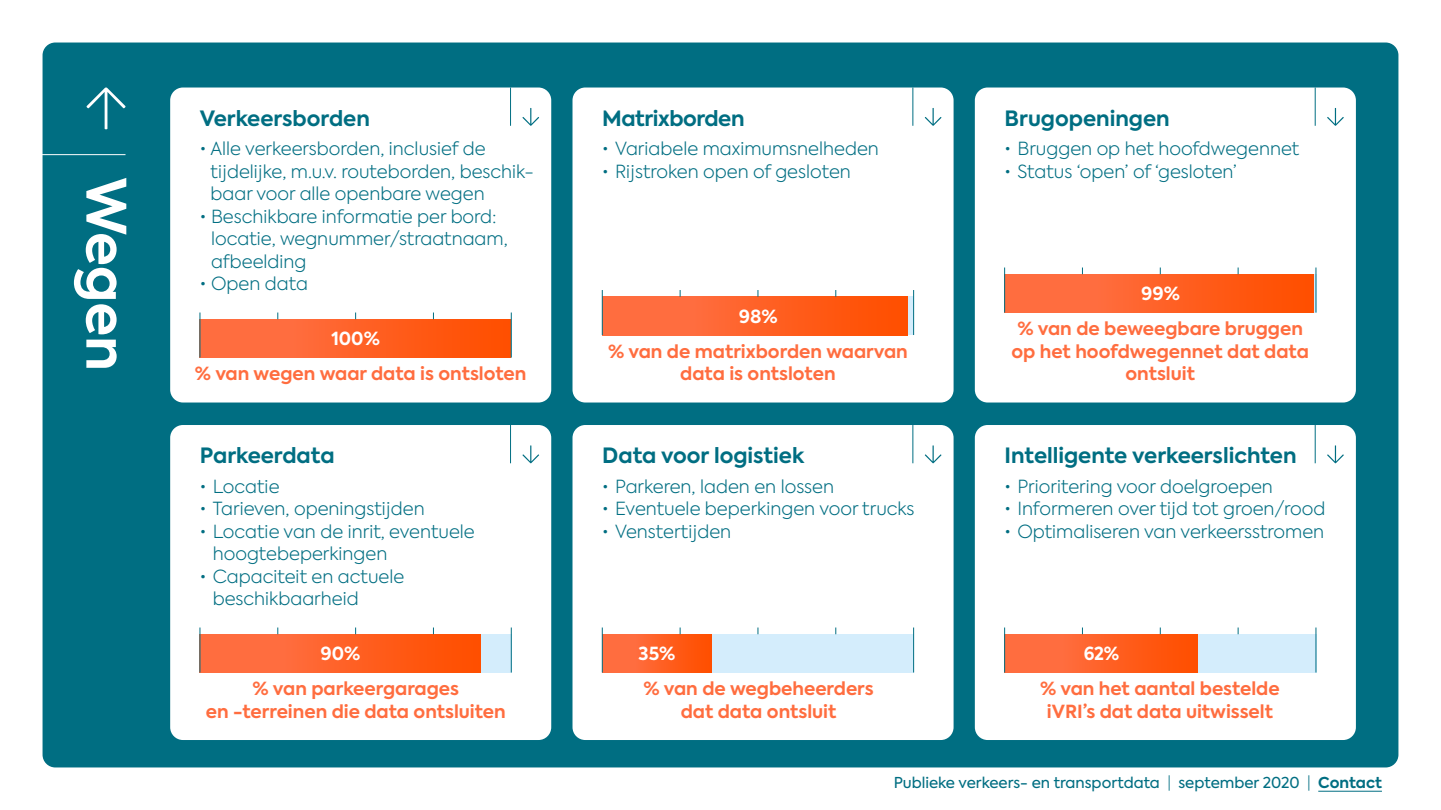
<style>
.page{position:relative;width:1441px;height:810px;background:#fff}
.page>*{position:absolute;margin:0;border:0;box-sizing:border-box;transform-origin:0 0}
.t1{font:700 54px "Axiforma";color:#fff}
.t2{font:700 21px "Axiforma";color:#006e82}
.t3{font:700 21px "Axiforma";letter-spacing:-.02em;color:#006e82}
.t4{font:300 18px/22.5px "Axiforma";color:#006e82}
.t5{font:700 18px/22.5px "Axiforma";color:#ff6d3f;text-align:center}
.t6{font:700 18px "Axiforma";color:#fff}
.t7{font:700 18px "Axiforma";color:#fff;scale:.95 1}
.t8{font:15px "Axiforma";color:#006e82}
.s1{font-weight:300}
.s2{font-weight:700}
</style>
<div class="page">
<div style="left:43px;top:43px;width:1355px;height:724px;background:#006e82;border-radius:13px"></div>
<hr style="left:35px;top:154px;width:90px;height:1px;background:#fff">
<svg style="left:87px;top:88px;width:38px;height:41px"></svg>
<div style="left:170px;top:88px;width:381px;height:315px;background:#fff;border-radius:13px"></div>
<div style="left:170px;top:425px;width:381px;height:315px;background:#fff;border-radius:13px"></div>
<div style="left:572px;top:425px;width:381px;height:315px;background:#fff;border-radius:13px"></div>
<div style="left:974px;top:425px;width:381px;height:315px;background:#fff;border-radius:13px"></div>
<div style="left:572px;top:88px;width:381px;height:315px;background:#fff;border-radius:13px"></div>
<div style="left:974px;top:88px;width:381px;height:315px;background:#fff;border-radius:13px"></div>
<div style="left:200px;top:634px;width:311px;height:39px;background:#d4edfc"></div>
<div style="left:602px;top:634px;width:311px;height:39px;background:#d4edfc"></div>
<div style="left:1004px;top:634px;width:312px;height:39px;background:#d4edfc"></div>
<div style="left:200px;top:319px;width:311px;height:39px;background:linear-gradient(to right,#ff734c,#ff4f00)"></div>
<div style="left:200px;top:634px;width:280px;height:39px;background:linear-gradient(to right,#ff734c,#ff4f00)"></div>
<div style="left:602px;top:634px;width:109px;height:39px;background:linear-gradient(to right,#ff734d,#ff4f00)"></div>
<div style="left:1004px;top:634px;width:193px;height:39px;background:linear-gradient(to right,#ff734d,#ff4f00)"></div>
<div style="left:602px;top:297px;width:305px;height:38px;background:linear-gradient(to right,#ff734c,#ff4f00)"></div>
<div style="left:1004px;top:274px;width:308px;height:39px;background:linear-gradient(to right,#ff734c,#ff4f00)"></div>
<svg style="left:522px;top:108px;width:17px;height:18px"></svg>
<svg style="left:522px;top:445px;width:17px;height:18px"></svg>
<svg style="left:924px;top:445px;width:17px;height:18px"></svg>
<svg style="left:1327px;top:445px;width:16px;height:18px"></svg>
<svg style="left:924px;top:108px;width:17px;height:18px"></svg>
<svg style="left:1327px;top:108px;width:16px;height:18px"></svg>
<hr style="left:510px;top:88px;width:1px;height:38px;background:#006e82">
<hr style="left:510px;top:425px;width:1px;height:38px;background:#006e82">
<hr style="left:912px;top:425px;width:1px;height:38px;background:#006e82">
<hr style="left:1314px;top:425px;width:1px;height:38px;background:#006e82">
<hr style="left:912px;top:88px;width:1px;height:38px;background:#006e82">
<hr style="left:1314px;top:88px;width:1px;height:38px;background:#006e82">
<hr style="left:511px;top:313px;width:1px;height:45px;background:#006e82">
<hr style="left:511px;top:628px;width:1px;height:45px;background:#006e82">
<hr style="left:913px;top:628px;width:1px;height:45px;background:#006e82">
<hr style="left:1315px;top:628px;width:1px;height:45px;background:#006e82">
<hr style="left:913px;top:290px;width:1px;height:45px;background:#006e82">
<hr style="left:1315px;top:268px;width:1px;height:45px;background:#006e82">
<hr style="left:199px;top:313px;width:1px;height:45px;background:#006e82">
<hr style="left:199px;top:628px;width:1px;height:45px;background:#006e82">
<hr style="left:602px;top:628px;width:1px;height:45px;background:#006e82">
<hr style="left:1004px;top:628px;width:1px;height:45px;background:#006e82">
<hr style="left:602px;top:290px;width:1px;height:45px;background:#006e82">
<hr style="left:1004px;top:268px;width:1px;height:45px;background:#006e82">
<hr style="left:1318px;top:791px;width:63px;height:1px;background:#006e82">
<h1 class="t1" style="left:143px;top:178px;width:195px;rotate:90deg">Wegen</h1>
<p class="t2" style="left:200px;top:104px;width:171px">Verkeersborden</p>
<p class="t4" style="left:210px;top:137px;width:325px;text-indent:-11px">• Alle verkeersborden, inclusief de tijdelijke, m.u.v. routeborden, beschik&shy;baar voor alle openbare wegen</p>
<p class="t4" style="left:211px;top:205px;width:298px;text-indent:-11px">• Beschikbare informatie per bord: locatie, wegnummer/straatnaam, afbeelding</p>
<p class="t4" style="left:200px;top:272px;width:110px">• Open data</p>
<p class="t6" style="left:331px;top:326px;width:50px">100%</p>
<p class="t5" style="left:195px;top:363px;width:333px">% van wegen waar data is ontsloten</p>
<p class="t3" style="left:602px;top:104px;width:144px">Matrixborden</p>
<p class="t2" style="left:1004px;top:104px;width:167px">Brugopeningen</p>
<p class="t4" style="left:602px;top:137px;width:278px">• Variabele maximumsnelheden</p>
<p class="t4" style="left:602px;top:160px;width:250px">• Rijstroken open of gesloten</p>
<p class="t6" style="left:738px;top:304px;width:40px">98%</p>
<p class="t5" style="left:608px;top:340px;width:301px">% van de matrixborden waarvan data is ontsloten</p>
<p class="t4" style="left:1004px;top:137px;width:296px">• Bruggen op het hoofdwegennet</p>
<p class="t4" style="left:1004px;top:160px;width:233px">• Status ‘open’ of ‘gesloten’</p>
<p class="t6" style="left:1141px;top:281px;width:40px">99%</p>
<p class="t5" style="left:1011px;top:318px;width:299px">% van de beweegbare bruggen op het hoofdwegennet dat data ontsluit</p>
<p class="t2" style="left:200px;top:441px;width:136px">Parkeerdata</p>
<p class="t2" style="left:602px;top:441px;width:203px">Data voor logistiek</p>
<p class="t2" style="left:1004px;top:441px;width:293px">Intelligente verkeerslichten</p>
<p class="t4" style="left:200px;top:475px;width:81px">• Locatie</p>
<p class="t4" style="left:200px;top:497px;width:226px">• Tarieven, openingstijden</p>
<p class="t4" style="left:213px;top:520px;width:263px;text-indent:-13px">• Locatie van de inrit, eventuele hoogtebeperkingen</p>
<p class="t4" style="left:213px;top:565px;width:193px;text-indent:-13px">• Capaciteit en actuele beschikbaarheid</p>
<p class="t4" style="left:602px;top:475px;width:233px">• Parkeren, laden en lossen</p>
<p class="t4" style="left:602px;top:497px;width:314px">• Eventuele beperkingen voor trucks</p>
<p class="t4" style="left:602px;top:520px;width:130px">• Venstertijden</p>
<p class="t6" style="left:320px;top:641px;width:41px">90%</p>
<p class="t6" style="left:638px;top:641px;width:39px">35%</p>
<p class="t4" style="left:1004px;top:475px;width:270px">• Prioritering voor doelgroepen</p>
<p class="t4" style="left:1004px;top:497px;width:322px">• Informeren over tijd tot groen/rood</p>
<p class="t4" style="left:1004px;top:520px;width:321px">• Optimaliseren van verkeersstromen</p>
<p class="t7" style="left:1083px;top:641px;width:39px">62%</p>
<p class="t5" style="left:206px;top:678px;width:301px">% van parkeergarages<br>en -terreinen die data ontsluiten</p>
<p class="t5" style="left:643px;top:678px;width:232px">% van de wegbeheerders dat data ontsluit</p>
<p class="t5" style="left:1040px;top:678px;width:241px">% van het aantal bestelde iVRI’s dat data uitwisselt</p>
<p class="t8" style="left:893px;top:773px;width:489px">Publieke verkeers- en transportdata <span class="s1">|</span> september 2020 <span class="s1">|</span> <span class="s2">Contact</span></p>
</div>
